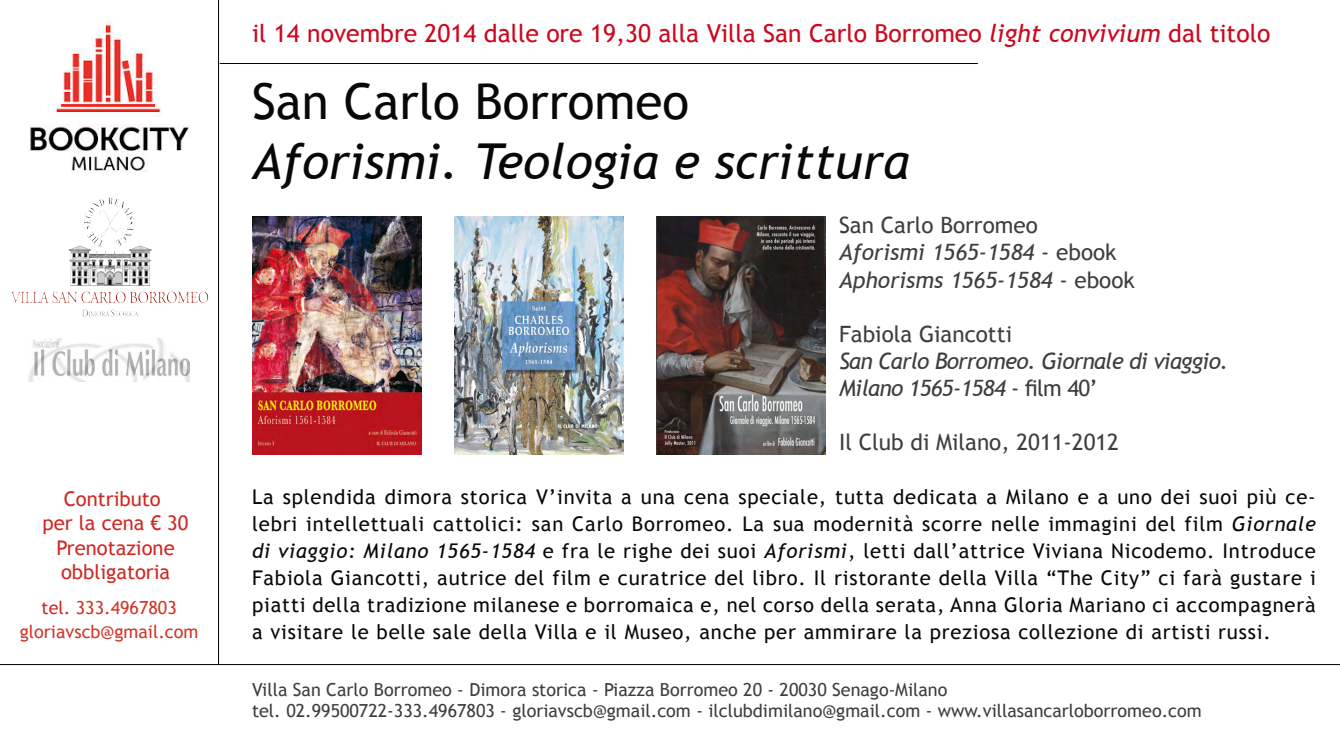
<style>
.page{position:relative;width:1340px;height:740px;background:#fff}
.page>*{position:absolute;margin:0;border:0;box-sizing:border-box;transform-origin:0 0}
.t1{font:italic 49.5px "Trebuchet MS";color:#060906}
.t2{font:49.5px "Trebuchet MS";color:#060906}
.t3{font:24.75px "Trebuchet MS";color:#cd071e}
.t4{font:italic 22.5px/27px "Trebuchet MS";color:#3e3d40}
.t5{font:italic 22.5px/27px "Trebuchet MS";letter-spacing:-.03em;color:#3e3d40}
.t6{font:22.5px "Trebuchet MS";color:#3e3d40}
.t7{font:20.25px/27px "Trebuchet MS";letter-spacing:.04em;color:#060906;text-align:justify}
.t8{font:20.25px/24.3px "Trebuchet MS";color:#cf2924;text-align:center}
.t9{font:18px/21.6px "Trebuchet MS";color:#3e3d40}
.t10{font:18px/24.3px "Trebuchet MS";color:#d13629;text-align:center}
.s1{color:#cf2924}
.s2{font-style:italic}
.s3{font-style:normal}
</style>
<div class="page">
<img style="left:30px;top:21px;width:190px;height:162px">
<img style="left:99px;top:198px;width:21px;height:8px">
<img style="left:28px;top:338px;width:162px;height:44px">
<img style="left:454px;top:217px;width:169px;height:237px">
<img style="left:252px;top:217px;width:169px;height:237px">
<img style="left:656px;top:217px;width:169px;height:237px">
<hr style="left:218px;top:0;width:1px;height:664px;background:#000">
<hr style="left:0;top:664px;width:1339px;height:1px;background:#000">
<hr style="left:220px;top:63px;width:757px;height:1px;background:#000">
<p class="t8" style="left:43px;top:487px;width:147px">Contributo<br>per la cena € 30<br>Prenotazione obbligatoria</p>
<p class="t10" style="left:20px;top:596px;width:180px"><span class="s1">tel.</span> 333.4967803 gloriavscb@gmail.com</p>
<p class="t3" style="left:252px;top:19px;width:1019px">il 14 novembre 2014 dalle ore 19,30 alla Villa San Carlo Borromeo <span class="s2">light convivium</span> dal titolo</p>
<h1 class="t2" style="left:252px;top:73px;width:438px">San Carlo Borromeo</h1>
<h1 class="t1" style="left:252px;top:132px;width:659px">Aforismi. Teologia e scrittura</h1>
<p class="t4" style="left:839px;top:212px;width:297px"><span class="s3">San Carlo Borromeo<br></span>Aforismi 1565-1584 <span class="s3">- ebook<br></span>Aphorisms 1565-1584 <span class="s3">- ebook</span></p>
<p class="t6" style="left:839px;top:320px;width:175px">Fabiola Giancotti</p>
<p class="t5" style="left:839px;top:347px;width:391px">San Carlo Borromeo. Giornale di viaggio.<br>Milano 1565-1584 <span class="s3">- film 40’</span></p>
<p class="t6" style="left:839px;top:428px;width:281px">Il Club di Milano, 2011-2012</p>
<p class="t7" style="left:252px;top:484px;width:1065px">La splendida dimora storica V’invita a una cena speciale, tutta dedicata a Milano e a uno dei suoi più ce&shy;lebri intellettuali cattolici: san Carlo Borromeo. La sua modernità scorre nelle immagini del film <span class="s2">Giornale di viaggio: Milano 1565-1584</span> e fra le righe dei suoi <span class="s2">Aforismi</span>, letti dall’attrice Viviana Nicodemo. Introduce Fabiola Giancotti, autrice del film e curatrice del libro. Il ristorante della Villa “The City” ci farà gustare i piatti della tradizione milanese e borromaica e, nel corso della serata, Anna Gloria Mariano ci accompagnerà a visitare le belle sale della Villa e il Museo, anche per ammirare la preziosa collezione di artisti russi.</p>
<p class="t9" style="left:252px;top:679px;width:951px">Villa San Carlo Borromeo - Dimora storica - Piazza Borromeo 20 - 20030 Senago-Milano<br>tel. 02.99500722-333.4967803 - gloriavscb@gmail.com - ilclubdimilano@gmail.com - www.villasancarloborromeo.com</p>
</div>
